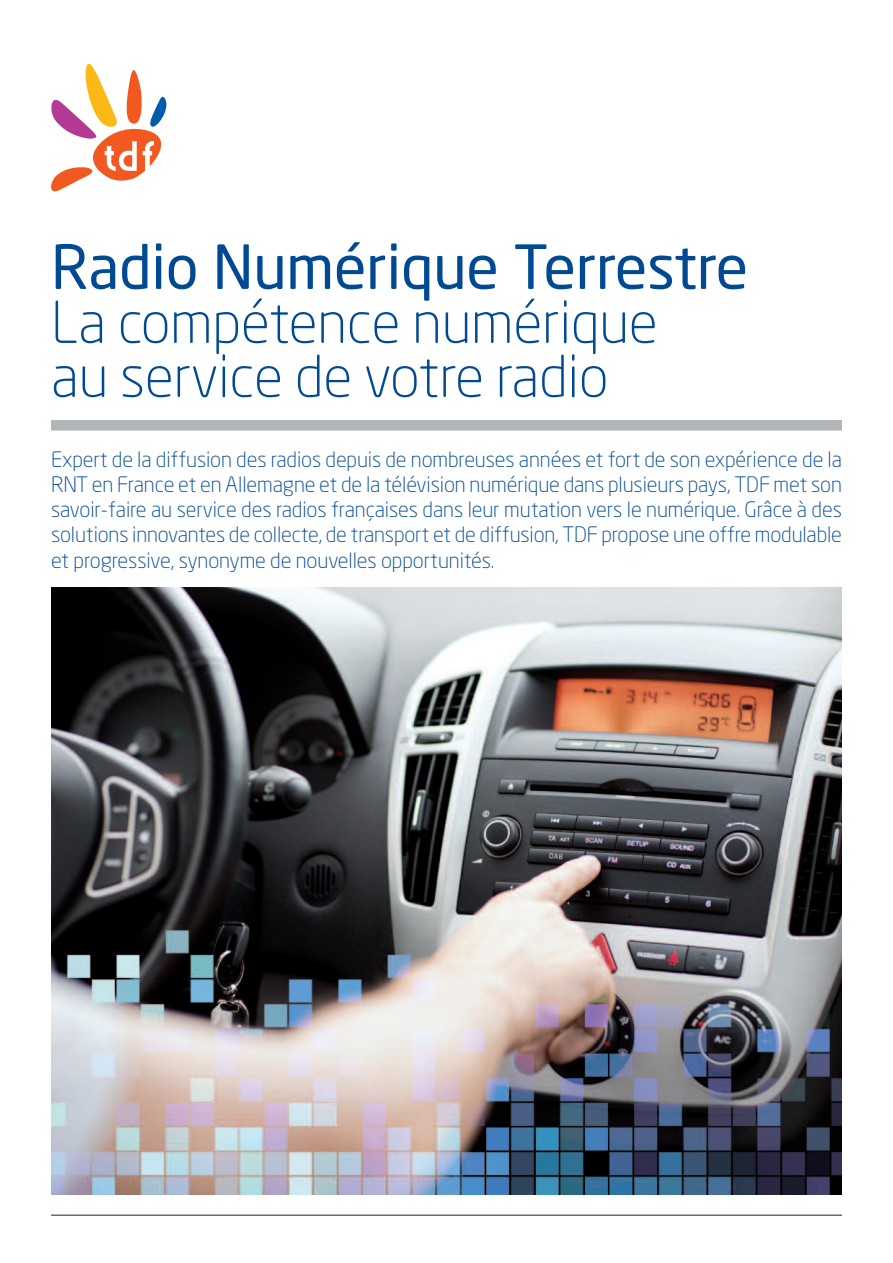
<style>
.page{position:relative;width:893px;height:1263px;background:#fff}
.page>*{position:absolute;margin:0;border:0;box-sizing:border-box;transform-origin:0 0}
.t1{font:60px "Neo Sans Std";letter-spacing:-.005em;color:#014a93}
.t2{font:300 57px/54px "Neo Sans Std";letter-spacing:-.005em;color:#014a93}
.t3{font:300 21px/25.2px "Neo Sans Std";letter-spacing:-.005em;color:#014a93;text-align:justify}
</style>
<div class="page">
<svg style="left:51px;top:64px;width:115px;height:127px"></svg>
<hr style="left:51px;top:1215px;width:791px;height:1px;background:#231f20">
<div style="left:51px;top:420px;width:791px;height:11px;background:#b1b5b7"></div>
<img style="left:51px;top:587px;width:791px;height:608px">
<h1 class="t1" style="left:51px;top:244px;width:699px">Radio Numérique Terrestre</h1>
<h2 class="t2" style="left:51px;top:300px;width:608px">La compétence numérique au service de votre radio</h2>
<p class="t3" style="left:51px;top:448px;width:792px">Expert de la diffusion des radios depuis de nombreuses années et fort de son expérience de la RNT en France et en Allemagne et de la télévision numérique dans plusieurs pays, TDF met son savoir-faire au service des radios françaises dans leur mutation vers le numérique. Grâce à des solutions innovantes de collecte, de transport et de diffusion, TDF propose une offre modulable et progressive, synonyme de nouvelles opportunités.</p>
</div>
